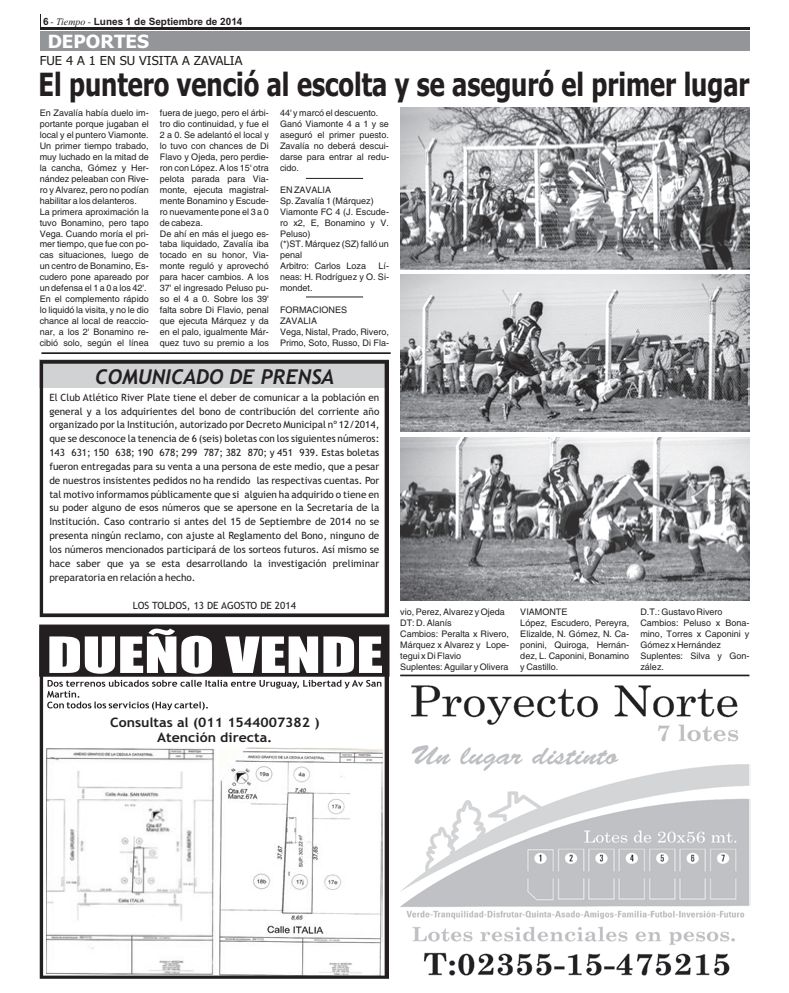
<style>
.page{position:relative;width:789px;height:993px;background:#fff}
.page>*{position:absolute;margin:0;border:0;box-sizing:border-box;transform-origin:0 0}
.t1{font:46.1px "Impact";color:#fff;scale:1.39 1}
.t2{font:700 32px "Tahoma";color:#231f20;scale:.79 1}
.t3{font:italic 700 20.5px "Trebuchet MS";color:#231f20}
.t4{font:700 18.2px "Tahoma";color:#fff}
.t5{font:700 13px/15.3px "Trebuchet MS";color:#231f20;text-align:center;scale:1.08 1}
.t6{font:12.4px "Tahoma";color:#231f20}
.t7{font:10px/13.8px "Trebuchet MS";color:#231f20;text-align:justify}
.t8{font:700 10px "Arial";color:#231f20}
.t9{font:9px/10.9px "Helvetica";color:#231f20}
.s1{font-family:"Times New Roman";font-weight:400;font-style:italic}
</style>
<div class="page">
<img style="left:400px;top:437px;width:349px;height:163px">
<img style="left:400px;top:274px;width:349px;height:157px">
<img style="left:400px;top:108px;width:349px;height:161px">
<svg style="left:40px;top:14px;width:1px;height:14px"></svg>
<hr style="left:40px;top:28px;width:709px;height:2px;background:#231f20">
<img style="left:400px;top:674px;width:350px;height:302px">
<div style="left:40px;top:32px;width:709px;height:19px;background:#939598"></div>
<svg style="left:40px;top:676px;width:349px;height:302px"></svg>
<svg style="left:47px;top:679px;width:334px;height:31px"></svg>
<div style="left:40px;top:624px;width:349px;height:52px;background:#231f20;border:1px solid #231f20"></div>
<div style="left:40px;top:359px;width:349px;height:29px;background:#d1d2d4"></div>
<svg style="left:40px;top:360px;width:349px;height:257px"></svg>
<hr style="left:41px;top:352px;width:349px;height:2px;background:#231f20">
<hr style="left:306px;top:178px;width:57px;height:1px;background:#231f20">
<hr style="left:306px;top:296px;width:57px;height:1px;background:#231f20">
<hr style="left:400px;top:674px;width:349px;height:2px;background:#231f20">
<p class="t8" style="left:43px;top:18px;width:200px">6 <span class="s1">- Tiempo -</span> Lunes 1 de Septiembre de 2014</p>
<h3 class="t4" style="left:48px;top:34px;width:103px">DEPORTES</h3>
<h3 class="t6" style="left:40px;top:55px;width:204px">FUE 4 A 1 EN SU VISITA A ZAVALIA</h3>
<h2 class="t2" style="left:38px;top:72px;width:900px">El puntero venció al escolta y se aseguró el primer lugar</h2>
<p class="t9" style="left:40px;top:108px;width:110px">En Zavalía había duelo im&shy;portante porque jugaban el local y el puntero Viamonte.<br>Un primer tiempo trabado, muy luchado en la mitad de la cancha, Gómez y Her&shy;nández peleaban con Rive&shy;ro y Alvarez, pero no podían habilitar a los delanteros.<br>La primera aproximación la tuvo Bonamino, pero tapo<br>Vega. Cuando moría el pri&shy;mer tiempo, que fue con po&shy;cas situaciones, luego de un centro de Bonamino, Es&shy;cudero pone apareado por un defensa el 1 a 0 a los 42'.<br>En el complemento rápido lo liquidó la visita, y no le dio chance al local de reaccio&shy;nar, a los 2' Bonamino re&shy;cibió solo, según el línea</p>
<p class="t9" style="left:160px;top:108px;width:110px">fuera de juego, pero el árbi&shy;tro dio continuidad, y fue el<br>2 a 0. Se adelantó el local y lo tuvo con chances de Di<br>Flavo y Ojeda, pero perdie&shy;ron con López. A los 15' otra pelota parada para Via&shy;monte, ejecuta magistral&shy;mente Bonamino y Escude&shy;ro nuevamente pone el 3 a 0 de cabeza.<br>De ahí en más el juego es&shy;taba liquidado, Zavalía iba tocado en su honor, Via&shy;monte reguló y aprovechó para hacer cambios. A los<br>37' el ingresado Peluso pu&shy;so el 4 a 0. Sobre los 39' falta sobre Di Flavio, penal que ejecuta Márquez y da en el palo, igualmente Már&shy;quez tuvo su premio a los</p>
<p class="t9" style="left:280px;top:108px;width:110px">44' y marcó el descuento.<br>Ganó Viamonte 4 a 1 y se aseguró el primer puesto.<br>Zavalía no deberá descui&shy;darse para entrar al redu&shy;cido.</p>
<p class="t9" style="left:280px;top:185px;width:110px">EN ZAVALIA<br>Sp. Zavalía 1 (Márquez)<br>Viamonte FC 4 (J. Escude&shy;ro x2, E, Bonamino y V.<br>Peluso)<br>(*)ST. Márquez (SZ) falló un penal<br>Arbitro: Carlos Loza</p>
<p class="t9" style="left:280px;top:261px;width:110px;text-align:justify;text-indent:98px">Lí&shy;neas: H. Rodríguez y O. Si&shy;mondet.</p>
<p class="t9" style="left:280px;top:305px;width:110px">FORMACIONES<br>ZAVALIA<br>Vega, Nistal, Prado, Rivero,<br>Primo, Soto, Russo, Di Fla-</p>
<h3 class="t3" style="left:95px;top:368px;width:240px">COMUNICADO DE PRENSA</h3>
<p class="t7" style="left:49px;top:391px;width:331px">El Club Atlético River Plate tiene el deber de comunicar a la población en general y a los adquirientes del bono de contribución del corriente año organizado por la Institución, autorizado por Decreto Municipal nº 12/2014, que se desconoce la tenencia de 6 (seis) boletas con los siguientes números:<br>143 631; 150 638; 190 678; 299 787; 382 870; y 451 939. Estas boletas fueron entregadas para su venta a una persona de este medio, que a pesar de nuestros insistentes pedidos no ha rendido las respectivas cuentas. Por tal motivo informamos públicamente que si alguien ha adquirido o tiene en su poder alguno de esos números que se apersone en la Secretaria de la Institución. Caso contrario si antes del 15 de Septiembre de 2014 no se presenta ningún reclamo, con ajuste al Reglamento del Bono, ninguno de los números mencionados participará de los sorteos futuros. Así mismo se hace saber que ya se esta desarrollando la investigación preliminar preparatoria en relación a hecho.</p>
<p class="t7" style="left:133px;top:599px;width:164px">LOS TOLDOS, 13 DE AGOSTO DE 2014</p>
<h1 class="t1" style="left:47px;top:636px;width:243px">DUEÑO VENDE</h1>
<h3 class="t5" style="left:110px;top:715px;width:195px">Consultas al (011 1544007382 )<br>Atención directa.</h3>
<p class="t9" style="left:400px;top:607px;width:110px">vio, Perez, Alvarez y Ojeda<br>DT: D. Alanís<br>Cambios: Peralta x Rivero,<br>Márquez x Alvarez y Lope&shy;tegui x Di Flavio<br>Suplentes: Aguilar y Olivera</p>
<p class="t9" style="left:520px;top:607px;width:110px">VIAMONTE<br>López, Escudero, Pereyra,<br>Elizalde, N. Gómez, N. Ca&shy;ponini, Quiroga, Hernán&shy;dez, L. Caponini, Bonamino y Castillo.</p>
<p class="t9" style="left:640px;top:607px;width:110px">D.T.: Gustavo Rivero<br>Cambios: Peluso x Bona&shy;mino, Torres x Caponini y<br>Gómez x Hernández<br>Suplentes: Silva y Gon&shy;zález.</p>
</div>
